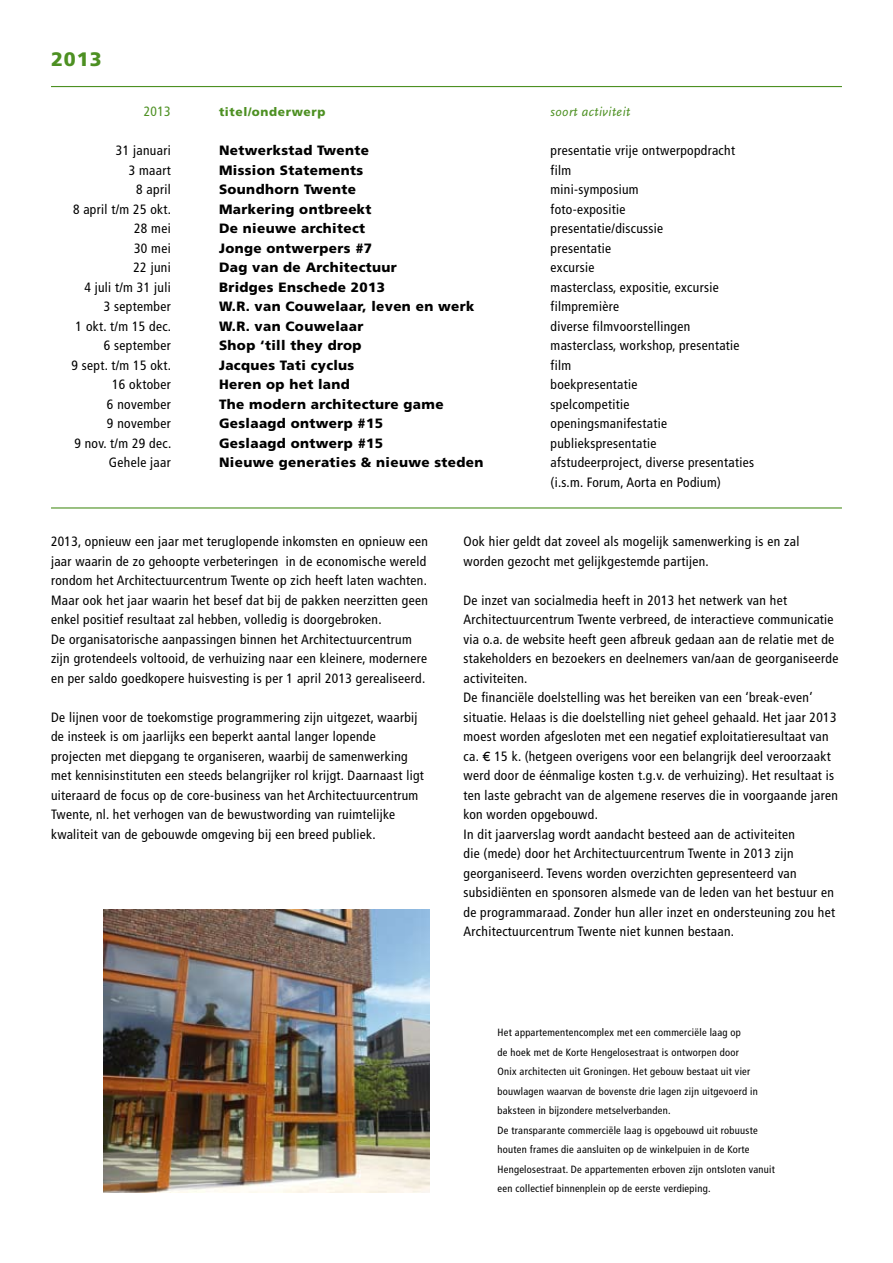
<style>
.page{position:relative;width:893px;height:1263px;background:#fff}
.page>*{position:absolute;margin:0;border:0;box-sizing:border-box;transform-origin:0 0}
.t1{font:900 19.5px "Frutiger";color:#4d9022}
.t2{font:condensed 13.5px/19.5px "Frutiger";letter-spacing:.025em;color:#000}
.t3{font:900 13.5px "Frutiger";letter-spacing:.025em;color:#000}
.t4{font:italic 13.5px "Scala Sans";letter-spacing:.025em;color:#4d9022}
.t5{font:condensed 13.5px "Frutiger";color:#4d9022}
.t6{font:900 12px "Frutiger";letter-spacing:.05em;color:#4d9022}
.t7{font:condensed 10.5px/19.5px "Frutiger";letter-spacing:.025em;color:#000}
.s1{font-family:"Gill Sans Euro";font-stretch:normal}
</style>
<div class="page">
<hr style="left:51px;top:86px;width:791px;height:1px;background:#4d9022">
<hr style="left:51px;top:507px;width:791px;height:1px;background:#4d9022">
<img style="left:103px;top:910px;width:326px;height:282px">
<h1 class="t1" style="left:51px;top:48px;width:52px">2013</h1>
<p class="t5" style="left:144px;top:104px;width:28px">2013</p>
<p class="t6" style="left:219px;top:105px;width:108px">titel/onderwerp</p>
<p class="t4" style="left:551px;top:105px;width:81px">soort activiteit</p>
<p class="t2" style="left:116px;top:141px;width:56px">31 januari</p>
<p class="t3" style="left:219px;top:143px;width:152px">Netwerkstad Twente</p>
<p class="t2" style="left:551px;top:141px;width:186px">presentatie vrije ontwerpopdracht</p>
<p class="t2" style="left:129px;top:161px;width:43px">3 maart</p>
<p class="t3" style="left:219px;top:162px;width:146px">Mission Statements</p>
<p class="t2" style="left:551px;top:161px;width:22px">film</p>
<p class="t2" style="left:136px;top:180px;width:36px">8 april</p>
<p class="t3" style="left:219px;top:182px;width:138px">Soundhorn Twente</p>
<p class="t2" style="left:551px;top:180px;width:90px">mini-symposium</p>
<p class="t2" style="left:73px;top:200px;width:100px">8 april t/m 25 okt.</p>
<p class="t3" style="left:219px;top:201px;width:154px">Markering ontbreekt</p>
<p class="t2" style="left:551px;top:200px;width:76px">foto-expositie</p>
<p class="t2" style="left:134px;top:219px;width:38px">28 mei</p>
<p class="t3" style="left:219px;top:221px;width:148px">De nieuwe architect</p>
<p class="t2" style="left:551px;top:219px;width:114px">presentatie/discussie</p>
<p class="t2" style="left:134px;top:239px;width:38px">30 mei</p>
<p class="t3" style="left:219px;top:240px;width:155px">Jonge ontwerpers #7</p>
<p class="t2" style="left:551px;top:239px;width:62px">presentatie</p>
<p class="t2" style="left:133px;top:258px;width:39px">22 juni</p>
<p class="t3" style="left:219px;top:260px;width:179px">Dag van de Architectuur</p>
<p class="t2" style="left:551px;top:258px;width:45px">excursie</p>
<p class="t2" style="left:84px;top:278px;width:88px">4 juli t/m 31 juli</p>
<p class="t3" style="left:219px;top:279px;width:167px">Bridges Enschede 2013</p>
<p class="t2" style="left:551px;top:278px;width:170px">masterclass, expositie, excursie</p>
<p class="t2" style="left:104px;top:297px;width:68px">3 september</p>
<p class="t3" style="left:219px;top:298px;width:257px">W.R. van Couwelaar, leven en werk</p>
<p class="t2" style="left:551px;top:297px;width:70px">filmpremière</p>
<p class="t2" style="left:76px;top:317px;width:97px">1 okt. t/m 15 dec.</p>
<p class="t3" style="left:219px;top:318px;width:146px">W.R. van Couwelaar</p>
<p class="t2" style="left:551px;top:317px;width:141px">diverse filmvoorstellingen</p>
<p class="t2" style="left:104px;top:336px;width:68px">6 september</p>
<p class="t3" style="left:219px;top:337px;width:144px">Shop ‘till they drop</p>
<p class="t2" style="left:551px;top:336px;width:191px">masterclass, workshop, presentatie</p>
<p class="t2" style="left:72px;top:356px;width:101px">9 sept. t/m 15 okt.</p>
<p class="t3" style="left:219px;top:357px;width:137px">Jacques Tati cyclus</p>
<p class="t2" style="left:551px;top:356px;width:22px">film</p>
<p class="t2" style="left:112px;top:375px;width:60px">16 oktober</p>
<p class="t3" style="left:219px;top:376px;width:132px">Heren op het land</p>
<p class="t2" style="left:551px;top:375px;width:88px">boekpresentatie</p>
<p class="t2" style="left:107px;top:395px;width:65px">6 november</p>
<p class="t3" style="left:219px;top:396px;width:226px">The modern architecture game</p>
<p class="t2" style="left:551px;top:395px;width:80px">spelcompetitie</p>
<p class="t2" style="left:107px;top:414px;width:65px">9 november</p>
<p class="t3" style="left:219px;top:415px;width:166px">Geslaagd ontwerp #15</p>
<p class="t2" style="left:551px;top:414px;width:118px">openingsmanifestatie</p>
<p class="t2" style="left:74px;top:434px;width:98px">9 nov. t/m 29 dec.</p>
<p class="t3" style="left:219px;top:435px;width:166px">Geslaagd ontwerp #15</p>
<p class="t2" style="left:551px;top:434px;width:107px">publiekspresentatie</p>
<p class="t2" style="left:109px;top:453px;width:63px">Gehele jaar</p>
<p class="t3" style="left:219px;top:454px;width:266px">Nieuwe generaties &amp; nieuwe steden</p>
<p class="t2" style="left:551px;top:453px;width:205px">afstudeerproject, diverse presentaties (i.s.m. Forum, Aorta en Podium)</p>
<p class="t2" style="left:51px;top:532px;width:379px">2013, opnieuw een jaar met teruglopende inkomsten en opnieuw een jaar waarin de zo gehoopte verbeteringen in de economische wereld rondom het Architectuurcentrum Twente op zich heeft laten wachten.<br>Maar ook het jaar waarin het besef dat bij de pakken neerzitten geen enkel positief resultaat zal hebben, volledig is doorgebroken.<br>De organisatorische aanpassingen binnen het Architectuurcentrum zijn grotendeels voltooid, de verhuizing naar een kleinere, modernere en per saldo goedkopere huisvesting is per 1 april 2013 gerealiseerd.</p>
<p class="t2" style="left:51px;top:707px;width:374px">De lijnen voor de toekomstige programmering zijn uitgezet, waarbij de insteek is om jaarlijks een beperkt aantal langer lopende projecten met diepgang te organiseren, waarbij de samenwerking met kennisinstituten een steeds belangrijker rol krijgt. Daarnaast ligt uiteraard de focus op de core-business van het Architectuurcentrum Twente, nl. het verhogen van de bewustwording van ruimtelijke kwaliteit van de gebouwde omgeving bij een breed publiek.</p>
<p class="t2" style="left:463px;top:532px;width:337px">Ook hier geldt dat zoveel als mogelijk samenwerking is en zal worden gezocht met gelijkgestemde partijen.</p>
<p class="t2" style="left:463px;top:590px;width:376px">De inzet van socialmedia heeft in 2013 het netwerk van het Architectuurcentrum Twente verbreed, de interactieve communicatie via o.a. de website heeft geen afbreuk gedaan aan de relatie met de stakeholders en bezoekers en deelnemers van/aan de georganiseerde activiteiten.<br>De financiële doelstelling was het bereiken van een ‘break-even’ situatie. Helaas is die doelstelling niet geheel gehaald. Het jaar 2013 moest worden afgesloten met een negatief exploitatieresultaat van ca. <span class="s1">€</span> 15 k. (hetgeen overigens voor een belangrijk deel veroorzaakt werd door de éénmalige kosten t.g.v. de verhuizing). Het resultaat is ten laste gebracht van de algemene reserves die in voorgaande jaren kon worden opgebouwd.<br>In dit jaarverslag wordt aandacht besteed aan de activiteiten<br>die (mede) door het Architectuurcentrum Twente in 2013 zijn georganiseerd. Tevens worden overzichten gepresenteerd van subsidiënten en sponsoren alsmede van de leden van het bestuur en de programmaraad. Zonder hun aller inzet en ondersteuning zou het Architectuurcentrum Twente niet kunnen bestaan.</p>
<p class="t7" style="left:497px;top:1023px;width:279px">Het appartementencomplex met een commerciële laag op<br>de hoek met de Korte Hengelosestraat is ontworpen door<br>Onix architecten uit Groningen. Het gebouw bestaat uit vier bouwlagen waarvan de bovenste drie lagen zijn uitgevoerd in baksteen in bijzondere metselverbanden.<br>De transparante commerciële laag is opgebouwd uit robuuste houten frames die aansluiten op de winkelpuien in de Korte Hengelosestraat. De appartementen erboven zijn ontsloten vanuit een collectief binnenplein op de eerste verdieping.</p>
</div>
